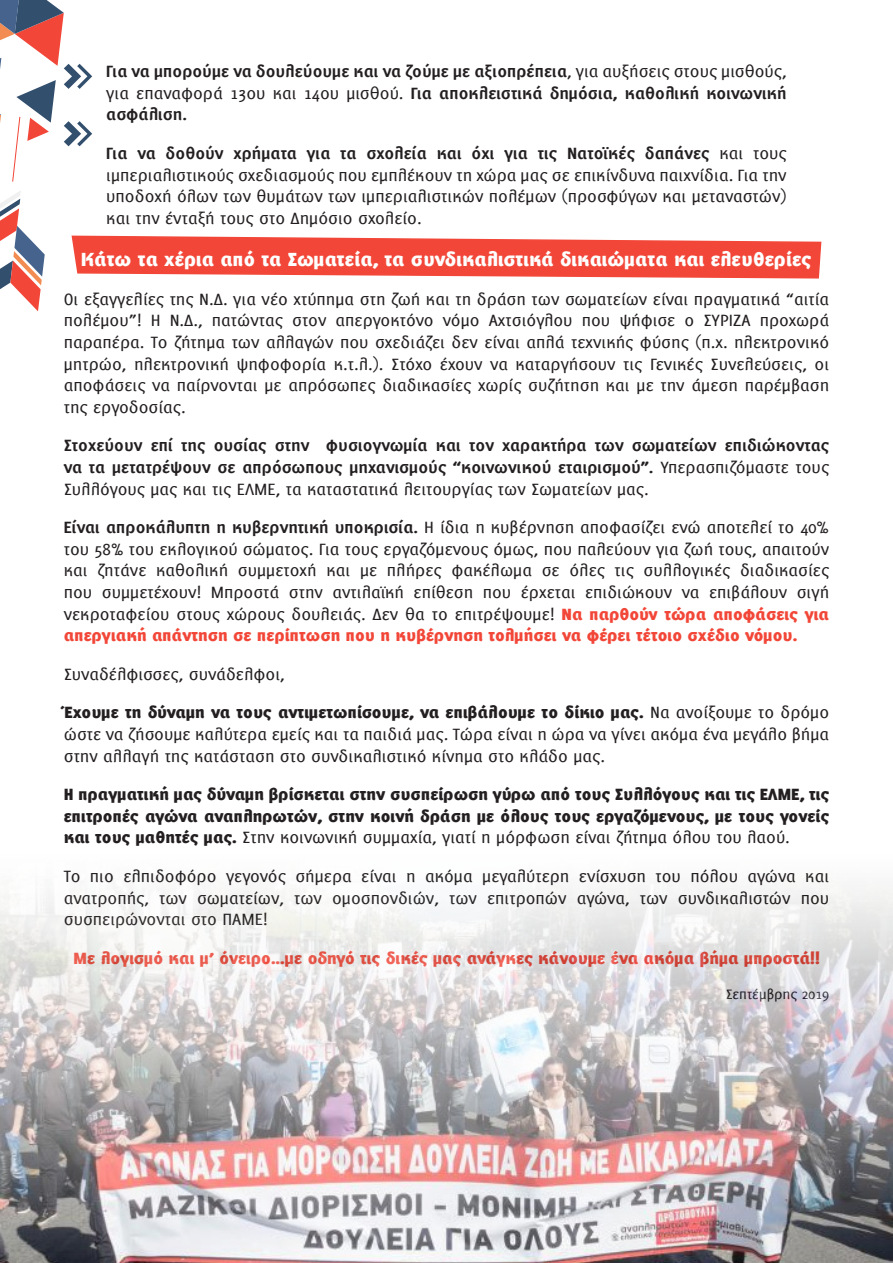
<style>
.page{position:relative;width:893px;height:1263px;background:#fff}
.page>*{position:absolute;margin:0;border:0;box-sizing:border-box;transform-origin:0 0}
.t1{font:900 21px "PF Muse";color:#fff}
.t2{font:18px/21.6px "PF Muse";color:#231f20;text-align:justify}
.t3{font:700 18px/21.6px "PF Muse";color:#231f20;text-align:justify}
.t4{font:900 18px/21.6px "PF Muse";color:#231f20;text-align:justify}
.t5{font:900 18px "PF Muse";color:#f24738}
.t6{font:15px "PF Muse";color:#231f20}
.s1{font-weight:400}
.s2{font-weight:700}
.s3{font-weight:900;color:#f24738}
.s4{font-weight:900}
</style>
<div class="page">
<svg style="left:71px;top:235px;width:751px;height:44px;background:#f36356"></svg>
<svg style="left:0;top:191px;width:45px;height:120px"></svg>
<svg style="left:0;top:0;width:92px;height:182px"></svg>
<img style="left:0;top:888px;width:893px;height:375px">
<p class="t3" style="left:106px;top:61px;width:682px">Για να μπορούμε να δουλεύουμε και να ζούμε με αξιοπρέπεια<span class="s1">, για αυξήσεις στους μισθούς, για επαναφορά 13ου και 14ου μισθού.</span> Για αποκλειστικά δημόσια, καθολική κοινωνική ασφάλιση.</p>
<p class="t2" style="left:106px;top:142px;width:682px"><span class="s2">Για να δοθούν χρήματα για τα σχολεία και όχι για τις Νατοϊκές δαπάνες</span> και τους ιμπεριαλιστικούς σχεδιασμούς που εμπλέκουν τη χώρα μας σε επικίνδυνα παιχνίδια. Για την υποδοχή όλων των θυμάτων των ιμπεριαλιστικών πολέμων (προσφύγων και μεταναστών) και την ένταξή τους στο Δημόσιο σχολείο.</p>
<p class="t1" style="left:82px;top:246px;width:731px">Κάτω τα χέρια από τα Σωματεία, τα συνδικαλιστικά δικαιώματα και ελευθερίες</p>
<p class="t2" style="left:64px;top:288px;width:767px">Οι εξαγγελίες της Ν.Δ. για νέο χτύπημα στη ζωή και τη δράση των σωματείων είναι πραγματικά “αιτία πολέμου”! Η Ν.Δ., πατώντας στον απεργοκτόνο νόμο Αχτσιόγλου που ψήφισε ο ΣΥΡΙΖΑ προχωρά παραπέρα. Το ζήτημα των αλλαγών που σχεδιάζει δεν είναι απλά τεχνικής φύσης (π.χ. ηλεκτρονικό μητρώο, ηλεκτρονική ψηφοφορία κ.τ.λ.). Στόχο έχουν να καταργήσουν τις Γενικές Συνελεύσεις, οι αποφάσεις να παίρνονται με απρόσωπες διαδικασίες χωρίς συζήτηση και με την άμεση παρέμβαση της εργοδοσίας.</p>
<p class="t3" style="left:64px;top:435px;width:767px">Στοχεύουν επί της ουσίας στην φυσιογνωμία και τον χαρακτήρα των σωματείων επιδιώκοντας να τα μετατρέψουν σε απρόσωπους μηχανισμούς “κοινωνικού εταιρισμού”. <span class="s1">Υπερασπιζόμαστε τους Συλλόγους μας και τις ΕΛΜΕ, τα καταστατικά λειτουργίας των Σωματείων μας.</span></p>
<p class="t2" style="left:64px;top:516px;width:767px"><span class="s2">Είναι απροκάλυπτη η κυβερνητική υποκρισία.</span> Η ίδια η κυβέρνηση αποφασίζει ενώ αποτελεί το 40% του 58% του εκλογικού σώματος. Για τους εργαζόμενους όμως, που παλεύουν για ζωή τους, απαιτούν και ζητάνε καθολική συμμετοχή και με πλήρες φακέλωμα σε όλες τις συλλογικές διαδικασίες που συμμετέχουν! Μπροστά στην αντιλαϊκή επίθεση που έρχεται επιδιώκουν να επιβάλουν σιγή νεκροταφείου στους χώρους δουλειάς. Δεν θα το επιτρέψουμε! <span class="s3">Να παρθούν τώρα αποφάσεις για απεργιακή απάντηση σε περίπτωση που η κυβέρνηση τολμήσει να φέρει τέτοιο σχέδιο νόμου.</span></p>
<p class="t2" style="left:64px;top:663px;width:223px">Συναδέλφισσες, συνάδελφοι,</p>
<p class="t2" style="left:64px;top:701px;width:767px"><span class="s4">Έχουμε τη δύναμη να τους αντιμετωπίσουμε, να επιβάλουμε το δίκιο μας.</span> Να ανοίξουμε το δρόμο ώστε να ζήσουμε καλύτερα εμείς και τα παιδιά μας. Τώρα είναι η ώρα να γίνει ακόμα ένα μεγάλο βήμα στην αλλαγή της κατάσταση στο συνδικαλιστικό κίνημα στο κλάδο μας.</p>
<p class="t4" style="left:64px;top:783px;width:767px">Η πραγματική μας δύναμη βρίσκεται στην συσπείρωση γύρω από τους Συλλόγους και τις ΕΛΜΕ, τις επιτροπές αγώνα αναπληρωτών, στην κοινή δράση με όλους τους εργαζόμενους, με τους γονείς και τους μαθητές μας. <span class="s1">Στην κοινωνική συμμαχία, γιατί η μόρφωση είναι ζήτημα όλου του λαού.</span></p>
<p class="t2" style="left:64px;top:865px;width:767px">Το πιο ελπιδοφόρο γεγονός σήμερα είναι η ακόμα μεγαλύτερη ενίσχυση του πόλου αγώνα και ανατροπής, των σωματείων, των ομοσπονδιών, των επιτροπών αγώνα, των συνδικαλιστών που συσπειρώνονται στο ΠΑΜΕ!</p>
<p class="t5" style="left:73px;top:946px;width:748px">Με λογισμό και μ’ όνειρο...με οδηγό τις δικές μας ανάγκες κάνουμε ένα ακόμα βήμα μπροστά!!</p>
<p class="t6" style="left:726px;top:985px;width:105px">Σεπτέμβρης 2019</p>
</div>
